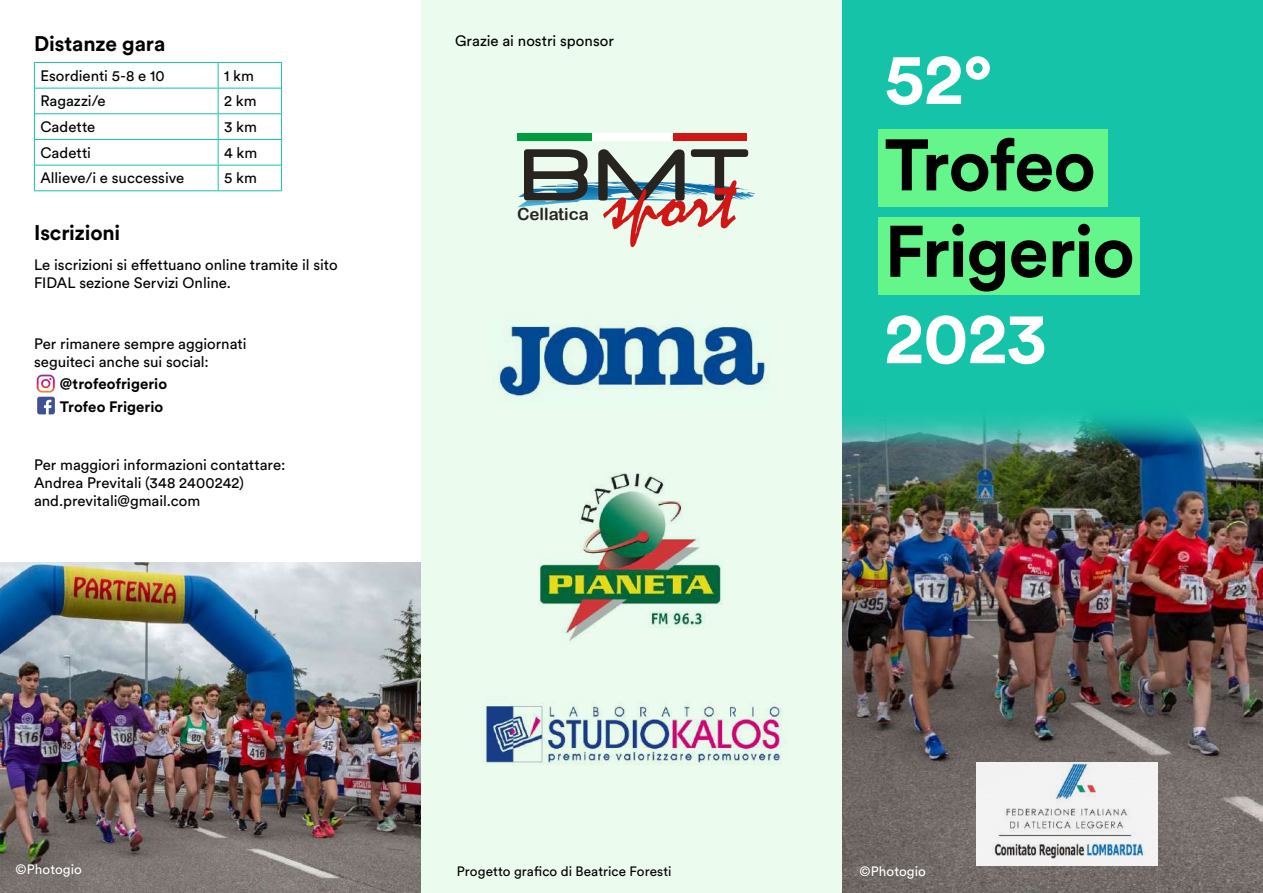
<style>
.page{position:relative;width:1263px;height:893px;background:#fff}
.page>*{position:absolute;margin:0;border:0;box-sizing:border-box;transform-origin:0 0}
.t1{font:700 72px/86.4px "Circular Std";letter-spacing:-.015em;color:#000}
.t2{font:700 72px "Circular Std";letter-spacing:-.005em;color:#fff}
.t3{font:700 21px "Circular Std";letter-spacing:-.005em;color:#000}
.t4{font:16.8px "Arial Rounded MT Bold";color:#2b2523}
.t5{font:15px/18px "Circular Std";color:#000}
.t6{font:700 15px/22.5px "Circular Std";letter-spacing:.005em;color:#000}
.t7{font:13.5px "Circular Std";letter-spacing:.005em;color:#000}
.t8{font:13.5px "Circular Std";letter-spacing:.005em;color:#fff}
</style>
<div class="page">
<div style="left:842px;top:0;width:421px;height:893px;background:#15c3a9"></div>
<div style="left:421px;top:0;width:421px;height:893px;background:#ebfcef"></div>
<img style="left:842px;top:455px;width:421px;height:438px">
<img style="left:842px;top:416px;width:421px;height:39px">
<img style="left:0;top:562px;width:421px;height:331px">
<div style="left:878px;top:129px;width:230px;height:78px;background:#64f58b"></div>
<div style="left:878px;top:217px;width:262px;height:78px;background:#64f58b"></div>
<svg style="left:517px;top:149px;width:231px;height:98px"></svg>
<div style="left:517px;top:133px;width:77px;height:7px;background:#009d41"></div>
<div style="left:670px;top:133px;width:77px;height:7px;background:#d11616"></div>
<img style="left:493px;top:322px;width:277px;height:79px">
<img style="left:538px;top:473px;width:185px;height:168px">
<div style="left:976px;top:763px;width:182px;height:103px;background:#f3f2f2"></div>
<img style="left:994px;top:763px;width:151px;height:96px">
<img style="left:486px;top:696px;width:297px;height:70px">
<div style="left:593px;top:133px;width:80px;height:8px;background:#fff"></div>
<hr style="left:34px;top:62px;width:184px;height:1px;background:#15c3a9">
<hr style="left:218px;top:62px;width:64px;height:1px;background:#15c3a9">
<svg style="left:34px;top:63px;width:1px;height:127px"></svg>
<svg style="left:281px;top:63px;width:1px;height:127px"></svg>
<hr style="left:35px;top:88px;width:183px;height:1px;background:#15c3a9">
<hr style="left:218px;top:88px;width:63px;height:1px;background:#15c3a9">
<hr style="left:35px;top:113px;width:183px;height:1px;background:#15c3a9">
<hr style="left:218px;top:113px;width:63px;height:1px;background:#15c3a9">
<hr style="left:35px;top:139px;width:183px;height:1px;background:#15c3a9">
<hr style="left:218px;top:139px;width:63px;height:1px;background:#15c3a9">
<hr style="left:35px;top:165px;width:183px;height:1px;background:#15c3a9">
<hr style="left:218px;top:165px;width:63px;height:1px;background:#15c3a9">
<svg style="left:218px;top:63px;width:1px;height:127px"></svg>
<hr style="left:34px;top:190px;width:184px;height:1px;background:#15c3a9">
<hr style="left:218px;top:190px;width:64px;height:1px;background:#15c3a9">
<svg style="left:36px;top:374px;width:15px;height:15px"></svg>
<svg style="left:38px;top:414px;width:16px;height:1px"></svg>
<svg style="left:37px;top:375px;width:18px;height:39px"></svg>
<h2 class="t3" style="left:34px;top:30px;width:133px">Distanze gara</h2>
<p class="t5" style="left:40px;top:66px;width:126px">Esordienti 5-8 e 10</p>
<p class="t5" style="left:224px;top:66px;width:31px">1 km</p>
<p class="t5" style="left:40px;top:92px;width:67px">Ragazzi/e</p>
<p class="t5" style="left:224px;top:92px;width:34px">2 km</p>
<p class="t5" style="left:40px;top:117px;width:57px">Cadette</p>
<p class="t5" style="left:224px;top:117px;width:34px">3 km</p>
<p class="t5" style="left:40px;top:143px;width:52px">Cadetti</p>
<p class="t5" style="left:224px;top:143px;width:35px">4 km</p>
<p class="t5" style="left:40px;top:169px;width:145px">Allieve/i e successive</p>
<p class="t5" style="left:224px;top:169px;width:34px">5 km</p>
<h2 class="t3" style="left:34px;top:219px;width:88px">Iscrizioni</h2>
<p class="t5" style="left:34px;top:255px;width:305px">Le iscrizioni si effettuano online tramite il sito<br>FIDAL sezione Servizi Online.</p>
<p class="t5" style="left:34px;top:334px;width:214px">Per rimanere sempre aggiornati seguiteci anche sui social:</p>
<p class="t6" style="left:60px;top:372px;width:109px">@trofeofrigerio<br>Trofeo Frigerio</p>
<p class="t5" style="left:34px;top:455px;width:253px">Per maggiori informazioni contattare:<br>Andrea Previtali (348 2400242) and.previtali@gmail.com</p>
<p class="t5" style="left:455px;top:32px;width:160px">Grazie ai nostri sponsor</p>
<p class="t4" style="left:517px;top:204px;width:73px">Cellatica</p>
<p class="t8" style="left:16px;top:861px;width:68px">©Photogio</p>
<p class="t7" style="left:457px;top:863px;width:216px">Progetto grafico di Beatrice Foresti</p>
<h1 class="t2" style="left:884px;top:32px;width:108px">52°</h1>
<h1 class="t1" style="left:884px;top:120px;width:252px">Trofeo<br>Frigerio</h1>
<h1 class="t2" style="left:884px;top:291px;width:164px">2023</h1>
<p class="t8" style="left:860px;top:863px;width:68px">©Photogio</p>
</div>
